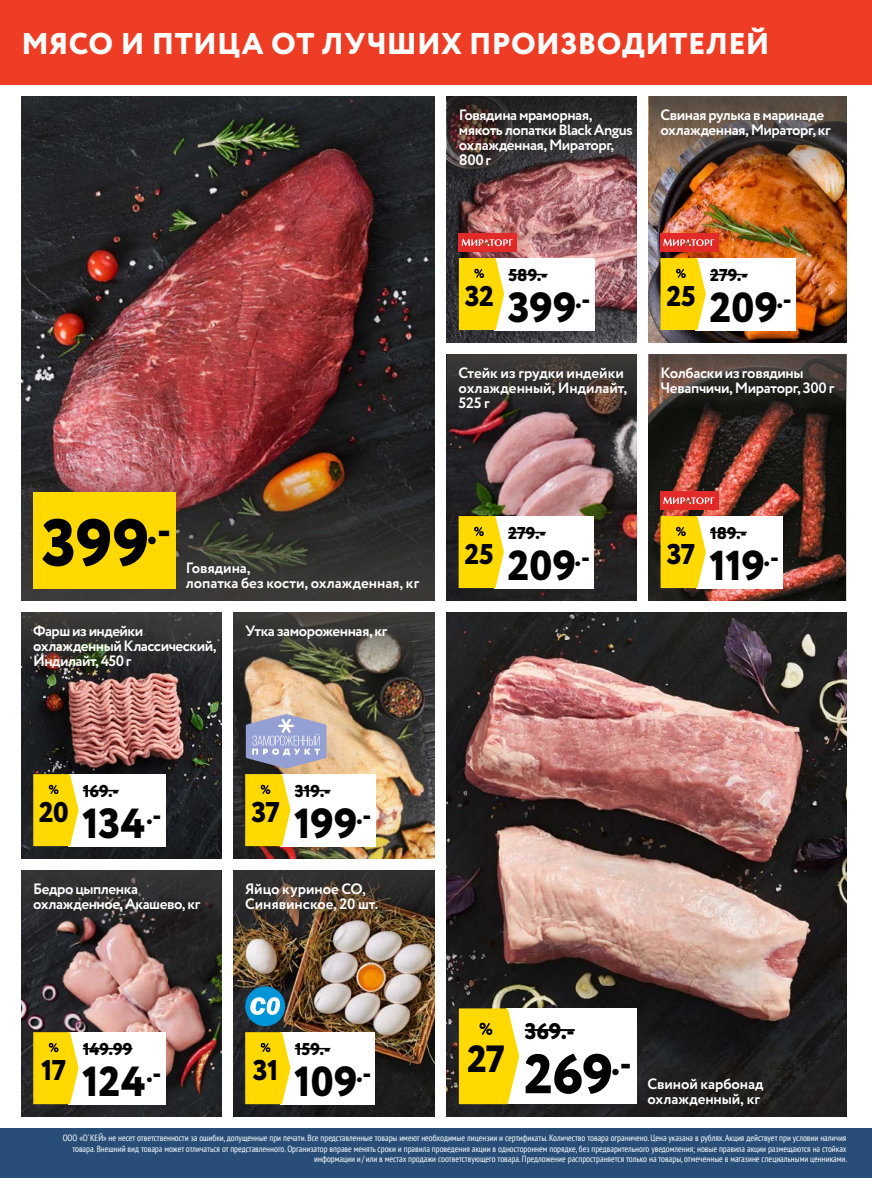
<style>
.page{position:relative;width:872px;height:1178px;background:#fff}
.page>*{position:absolute;margin:0;border:0;box-sizing:border-box;transform-origin:0 0}
.t1{font:800 66px "Circe";color:#000}
.t2{font:800 55.5px "Circe";color:#000}
.t3{font:800 42px "Circe";letter-spacing:.005em;color:#000}
.t4{font:800 41.7px "Circe";color:#000}
.t5{font:800 37.95px "Circe";color:#000}
.t6{font:800 30px "Circe";letter-spacing:.015em;color:#fff}
.t7{font:800 28.5px "Circe";letter-spacing:-.025em;color:#000}
.t8{font:800 22.5px "Circe";color:#000}
.t9{font:800 17.1px "Circe";color:#000}
.t10{font:800 16.95px "Circe";color:#000}
.t11{font:700 15px/15px "Circe";letter-spacing:-.025em;color:#fff}
.t12{font:700 15px/15px "Circe";letter-spacing:-.005em;color:#fff}
.t13{font:condensed 9px/10.5px "PT Sans";color:#fff;text-align:right}
</style>
<div class="page">
<img style="left:21px;top:96px;width:414px;height:336px">
<img style="left:21px;top:684px;width:200px;height:174px">
<img style="left:233px;top:684px;width:202px;height:174px">
<img style="left:233px;top:936px;width:202px;height:180px">
<img style="left:21px;top:936px;width:200px;height:180px">
<img style="left:447px;top:426px;width:189px;height:174px">
<img style="left:447px;top:612px;width:399px;height:504px">
<img style="left:648px;top:192px;width:198px;height:150px">
<img style="left:21px;top:432px;width:414px;height:168px">
<img style="left:648px;top:420px;width:197px;height:180px">
<img style="left:233px;top:612px;width:202px;height:72px">
<img style="left:21px;top:612px;width:200px;height:72px">
<img style="left:648px;top:96px;width:198px;height:96px">
<img style="left:233px;top:870px;width:202px;height:66px">
<svg style="left:21px;top:870px;width:200px;height:66px;background:#343031"></svg>
<svg style="left:446px;top:354px;width:190px;height:72px;background:#3d3433"></svg>
<svg style="left:648px;top:354px;width:198px;height:66px;background:#3b312b"></svg>
<img style="left:447px;top:192px;width:189px;height:150px">
<img style="left:447px;top:96px;width:189px;height:96px">
<div style="left:0;top:1128px;width:872px;height:50px;background:#284e78"></div>
<div style="left:660px;top:233px;width:58px;height:19px;background:#e22a29"></div>
<svg style="left:663px;top:239px;width:51px;height:7px"></svg>
<div style="left:660px;top:491px;width:58px;height:19px;background:#e22a29"></div>
<svg style="left:663px;top:497px;width:51px;height:7px"></svg>
<div style="left:696px;top:258px;width:100px;height:72px;background:#fff"></div>
<hr style="left:710px;top:274px;width:37px;height:1px;background:#000">
<svg style="left:660px;top:258px;width:46px;height:72px;background:#f9d719"></svg>
<div style="left:69px;top:774px;width:97px;height:72px;background:#fff"></div>
<hr style="left:83px;top:790px;width:36px;height:1px;background:#000">
<svg style="left:33px;top:774px;width:45px;height:72px;background:#f9d715"></svg>
<div style="left:494px;top:516px;width:99px;height:72px;background:#fff"></div>
<hr style="left:508px;top:532px;width:38px;height:1px;background:#000">
<svg style="left:458px;top:516px;width:46px;height:72px;background:#f8d618"></svg>
<div style="left:69px;top:1032px;width:97px;height:72px;background:#fff"></div>
<hr style="left:83px;top:1048px;width:49px;height:1px;background:#000">
<svg style="left:33px;top:1032px;width:45px;height:72px;background:#f9d715"></svg>
<div style="left:280px;top:774px;width:96px;height:72px;background:#fff"></div>
<hr style="left:295px;top:790px;width:35px;height:1px;background:#000">
<svg style="left:245px;top:774px;width:45px;height:72px;background:#fad815"></svg>
<div style="left:280px;top:1032px;width:95px;height:72px;background:#fff"></div>
<hr style="left:295px;top:1048px;width:35px;height:1px;background:#000">
<svg style="left:245px;top:1032px;width:45px;height:72px;background:#fad815"></svg>
<div style="left:696px;top:516px;width:86px;height:72px;background:#fff"></div>
<hr style="left:710px;top:532px;width:36px;height:1px;background:#000">
<svg style="left:660px;top:516px;width:46px;height:72px;background:#f9d718"></svg>
<div style="left:506px;top:1008px;width:130px;height:96px;background:#fff"></div>
<hr style="left:525px;top:1029px;width:50px;height:2px;background:#000">
<svg style="left:459px;top:1008px;width:60px;height:96px;background:#fad917"></svg>
<div style="left:33px;top:492px;width:143px;height:96px;background:#ffd900"></div>
<div style="left:245px;top:986px;width:40px;height:40px;background:#0094d9;border-radius:50%"></div>
<svg style="left:250px;top:997px;width:30px;height:18px"></svg>
<div style="left:494px;top:258px;width:101px;height:72px;background:#fff"></div>
<hr style="left:508px;top:274px;width:39px;height:1px;background:#000">
<svg style="left:459px;top:258px;width:45px;height:72px;background:#fbd917"></svg>
<div style="left:459px;top:233px;width:58px;height:19px;background:#e22a29"></div>
<svg style="left:461px;top:239px;width:51px;height:7px"></svg>
<svg style="left:246px;top:714px;width:80px;height:54px;background:#a3a6c5"></svg>
<div style="left:0;top:0;width:872px;height:84px;background:#ee3d24"></div>
<h3 class="t6" style="left:21px;top:23px;width:749px">МЯСО И ПТИЦА ОТ ЛУЧШИХ ПРОИЗВОДИТЕЛЕЙ</h3>
<h3 class="t11" style="left:459px;top:108px;width:175px">Говядина мраморная, мякоть лопатки Black Angus охлажденная, Мираторг,<br>800 г</h3>
<h3 class="t11" style="left:660px;top:108px;width:172px">Свиная рулька в маринаде охлажденная, Мираторг, кг</h3>
<h3 class="t9" style="left:508px;top:264px;width:41px">589.-</h3>
<h3 class="t9" style="left:710px;top:264px;width:39px">279.-</h3>
<h3 class="t7" style="left:465px;top:277px;width:31px">32</h3>
<h3 class="t3" style="left:508px;top:279px;width:84px">399<sup>.-</sup></h3>
<h3 class="t7" style="left:666px;top:277px;width:31px">25</h3>
<h3 class="t3" style="left:709px;top:279px;width:84px">209<sup>.-</sup></h3>
<h3 class="t12" style="left:458px;top:366px;width:170px">Стейк из грудки индейки охлажденный, Индилайт,<br>525 г</h3>
<h3 class="t11" style="left:660px;top:366px;width:175px">Колбаски из говядины<br>Чевапчичи, Мираторг, 300 г</h3>
<h1 class="t1" style="left:42px;top:498px;width:131px">399<sup>.-</sup></h1>
<h3 class="t12" style="left:186px;top:561px;width:235px">Говядина,<br>лопатка без кости, охлажденная, кг</h3>
<h3 class="t11" style="left:33px;top:624px;width:185px">Фарш из индейки охлажденный Классический,<br>Индилайт, 450 г</h3>
<h3 class="t11" style="left:245px;top:624px;width:144px">Утка замороженная, кг</h3>
<h3 class="t7" style="left:464px;top:535px;width:31px">25</h3>
<h3 class="t9" style="left:508px;top:522px;width:39px">279.-</h3>
<h3 class="t3" style="left:507px;top:537px;width:84px">209<sup>.-</sup></h3>
<h3 class="t7" style="left:666px;top:535px;width:30px">37</h3>
<h3 class="t10" style="left:710px;top:522px;width:38px">189.-</h3>
<h3 class="t4" style="left:709px;top:537px;width:71px">119<sup>.-</sup></h3>
<h3 class="t9" style="left:83px;top:780px;width:38px">169.-</h3>
<h3 class="t9" style="left:295px;top:780px;width:37px">319.-</h3>
<h3 class="t7" style="left:39px;top:793px;width:31px">20</h3>
<h3 class="t3" style="left:82px;top:795px;width:81px">134<sup>.-</sup></h3>
<h3 class="t7" style="left:251px;top:793px;width:30px">37</h3>
<h3 class="t3" style="left:294px;top:795px;width:79px">199<sup>.-</sup></h3>
<h3 class="t11" style="left:33px;top:882px;width:168px">Бедро цыпленка охлажденное, Акашево, кг</h3>
<h3 class="t12" style="left:245px;top:882px;width:135px">Яйцо куриное СО,<br>Синявинское, 20 шт.</h3>
<h3 class="t8" style="left:525px;top:1016px;width:52px">369.-</h3>
<h3 class="t7" style="left:41px;top:1051px;width:27px">17</h3>
<h3 class="t9" style="left:83px;top:1038px;width:51px">149.99</h3>
<h3 class="t3" style="left:82px;top:1053px;width:81px">124<sup>.-</sup></h3>
<h3 class="t7" style="left:253px;top:1051px;width:27px">31</h3>
<h3 class="t9" style="left:295px;top:1038px;width:37px">159.-</h3>
<h3 class="t3" style="left:294px;top:1053px;width:79px">109<sup>.-</sup></h3>
<h3 class="t5" style="left:467px;top:1033px;width:40px">27</h3>
<h2 class="t2" style="left:524px;top:1036px;width:109px">269<sup>.-</sup></h2>
<h3 class="t12" style="left:647px;top:1077px;width:118px">Свиной карбонад охлажденный, кг</h3>
<p class="t13" style="left:63px;top:1132px;width:786px">ООО «О´КЕЙ» не несет ответственности за ошибки, допущенные при печати. Все представленные товары имеют необходимые лицензии и сертификаты. Количество товара ограничено. Цена указана в рублях. Акция действует при условии наличия товара. Внешний вид товара может отличаться от представленного. Организатор вправе менять сроки и правила проведения акции в одностороннем порядке, без предварительного уведомления; новые правила акции размещаются на стойках информации и / или в местах продажи соответствующего товара. Предложение распространяется только на товары, отмеченные в магазине специальными ценниками.</p>
</div>
